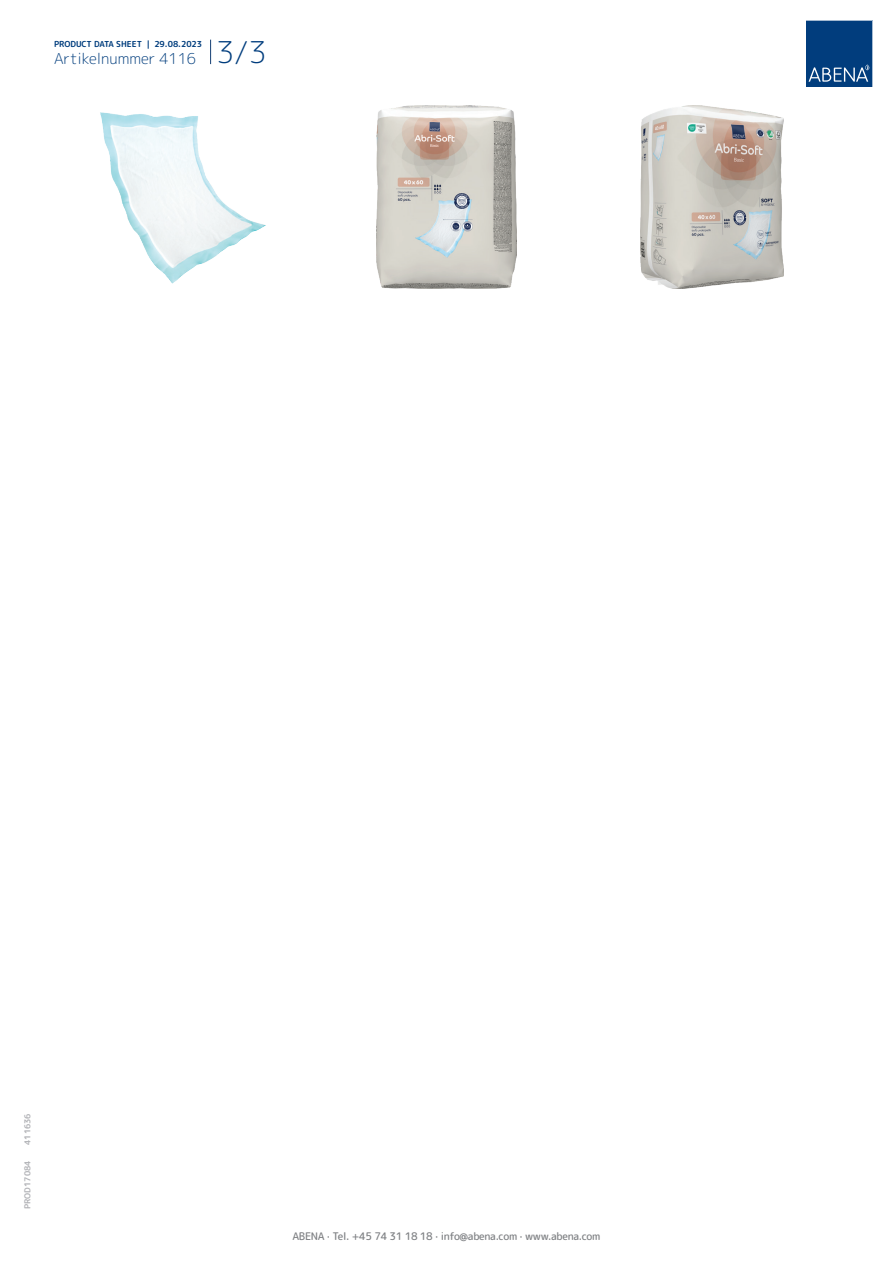
<style>
.page{position:relative;width:893px;height:1263px;background:#fff}
.page>*{position:absolute;margin:0;border:0;box-sizing:border-box;transform-origin:0 0}
.t1{font:300 15px "Rounded Mplus 1 c";color:#013d7d}
.t2{font:500 10.5px "Rounded Mplus 1 c";letter-spacing:-.03em;color:#808285}
.t3{font:700 8.25px "Rounded Mplus 1 c";color:#013d7d}
.t4{font:700 8.25px "Rounded Mplus 1 c";color:#b2b3b7}
.s1{font-size:30px}
</style>
<div class="page">
<svg style="left:210px;top:40px;width:1px;height:24px"></svg>
<svg style="left:806px;top:20px;width:67px;height:67px;background:#144b86"></svg>
<img style="left:100px;top:112px;width:166px;height:172px">
<img style="left:376px;top:106px;width:140px;height:182px">
<img style="left:641px;top:106px;width:143px;height:182px">
<p class="t3" style="left:54px;top:38px;width:150px">PRODUCT DATA SHEET | 29.08.2023</p>
<h1 class="t1" style="left:54px;top:48px;width:214px">Artikelnummer 4116 <span class="s1">3/3</span></h1>
<p class="t4" style="left:22px;top:1145px;width:33px;rotate:-90deg">411636</p>
<p class="t4" style="left:22px;top:1209px;width:50px;rotate:-90deg">PROD17084</p>
<p class="t2" style="left:292px;top:1229px;width:309px">ABENA · Tel. +45 74 31 18 18 · info@abena.com · www.abena.com</p>
</div>
